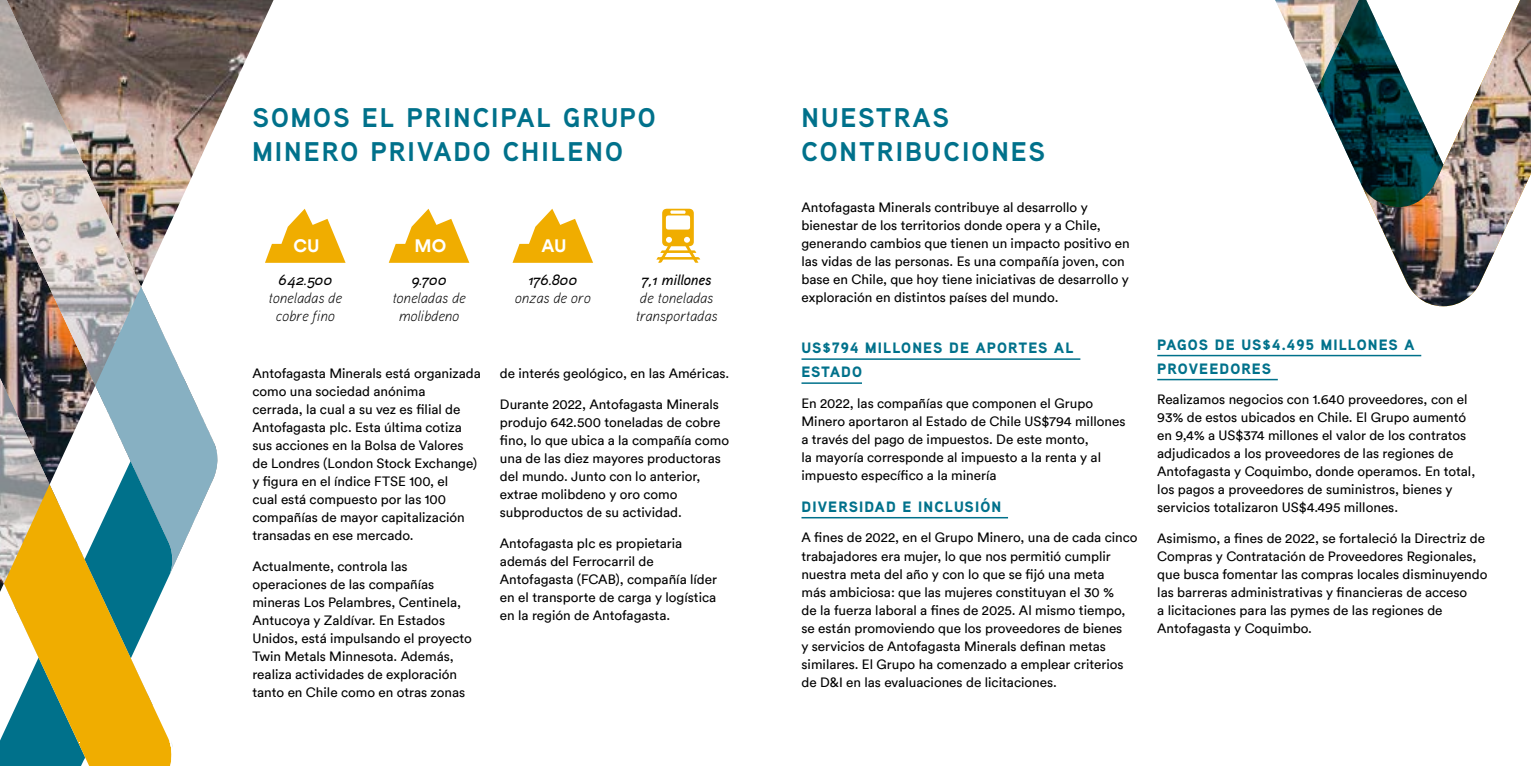
<style>
.page{position:relative;width:1531px;height:766px;background:#fff}
.page>*{position:absolute;margin:0;border:0;box-sizing:border-box;transform-origin:0 0}
.t1{font:700 27px/34.5px "Aaux Next";letter-spacing:.075em;color:#00718b}
.t2{font:700 18px "Circular";color:#fff}
.t3{font:900 15px/24px "Aaux Next";letter-spacing:.075em;color:#00718b}
.t4{font:15px/18px "Aaux Pro Light Italic OSF";color:#000;text-align:center}
.t5{font:15px "Aaux Pro Medium Italic OSF";color:#000}
.t6{font:13.5px/18px "Circular";color:#000}
</style>
<div class="page">
<svg style="left:274px;top:209px;width:72px;height:54px"></svg>
<svg style="left:389px;top:209px;width:80px;height:54px"></svg>
<svg style="left:512px;top:209px;width:81px;height:54px"></svg>
<svg style="left:656px;top:209px;width:44px;height:54px"></svg>
<img style="left:223px;top:0;width:51px;height:263px">
<img style="left:1371px;top:0;width:160px;height:306px">
<hr style="left:801px;top:358px;width:279px;height:2px;background:#00718b">
<hr style="left:801px;top:382px;width:61px;height:2px;background:#00718b">
<hr style="left:1157px;top:355px;width:264px;height:1px;background:#00718b">
<hr style="left:1157px;top:379px;width:121px;height:1px;background:#00718b">
<hr style="left:801px;top:517px;width:207px;height:1px;background:#00718b">
<img style="left:0;top:0;width:223px;height:286px">
<svg style="left:1275px;top:0;width:168px;height:207px"></svg>
<svg style="left:0;top:286px;width:218px;height:479px"></svg>
<h1 class="t1" style="left:252px;top:100px;width:405px">SOMOS EL PRINCIPAL GRUPO<br>MINERO PRIVADO CHILENO</h1>
<h1 class="t1" style="left:801px;top:100px;width:245px">NUESTRAS<br>CONTRIBUCIONES</h1>
<h2 class="t2" style="left:294px;top:233px;width:28px">CU</h2>
<h2 class="t2" style="left:414px;top:233px;width:33px">MO</h2>
<h2 class="t2" style="left:542px;top:233px;width:27px">AU</h2>
<p class="t5" style="left:278px;top:270px;width:56px">642.500</p>
<p class="t4" style="left:269px;top:288px;width:75px">toneladas de cobre fino</p>
<p class="t5" style="left:411px;top:270px;width:37px">9.700</p>
<p class="t4" style="left:392px;top:288px;width:75px">toneladas de molibdeno</p>
<p class="t5" style="left:528px;top:270px;width:51px">176.800</p>
<p class="t4" style="left:515px;top:288px;width:77px">onzas de oro</p>
<p class="t5" style="left:642px;top:270px;width:71px">7,1 millones</p>
<p class="t4" style="left:636px;top:288px;width:83px;text-align:left">de toneladas transportadas</p>
<p class="t6" style="left:252px;top:363px;width:230px">Antofagasta Minerals está organizada como una sociedad anónima<br>cerrada, la cual a su vez es filial de Antofagasta plc. Esta última cotiza sus acciones en la Bolsa de Valores de Londres (London Stock Exchange) y figura en el índice FTSE 100, el<br>cual está compuesto por las 100 compañías de mayor capitalización transadas en ese mercado.</p>
<p class="t6" style="left:252px;top:556px;width:221px">Actualmente, controla las operaciones de las compañías mineras Los Pelambres, Centinela,<br>Antucoya y Zaldívar. En Estados<br>Unidos, está impulsando el proyecto<br>Twin Metals Minnesota. Además, realiza actividades de exploración tanto en Chile como en otras zonas</p>
<p class="t6" style="left:500px;top:363px;width:231px">de interés geológico, en las Américas.</p>
<p class="t6" style="left:500px;top:394px;width:231px">Durante 2022, Antofagasta Minerals produjo 642.500 toneladas de cobre fino, lo que ubica a la compañía como una de las diez mayores productoras del mundo. Junto con lo anterior, extrae molibdeno y oro como subproductos de su actividad.</p>
<p class="t6" style="left:500px;top:533px;width:219px">Antofagasta plc es propietaria además del Ferrocarril de<br>Antofagasta (FCAB), compañía líder en el transporte de carga y logística en la región de Antofagasta.</p>
<p class="t6" style="left:801px;top:197px;width:330px">Antofagasta Minerals contribuye al desarrollo y bienestar de los territorios donde opera y a Chile, generando cambios que tienen un impacto positivo en las vidas de las personas. Es una compañía joven, con base en Chile, que hoy tiene iniciativas de desarrollo y exploración en distintos países del mundo.</p>
<p class="t3" style="left:801px;top:335px;width:274px">US$794 MILLONES DE APORTES AL<br>ESTADO</p>
<p class="t6" style="left:801px;top:393px;width:326px">En 2022, las compañías que componen el Grupo Minero aportaron al Estado de Chile US$794 millones a través del pago de impuestos. De este monto,<br>la mayoría corresponde al impuesto a la renta y al impuesto específico a la minería</p>
<p class="t3" style="left:801px;top:494px;width:201px">DIVERSIDAD E INCLUSIÓN</p>
<p class="t6" style="left:801px;top:528px;width:338px">A fines de 2022, en el Grupo Minero, una de cada cinco trabajadores era mujer, lo que nos permitió cumplir nuestra meta del año y con lo que se fijó una meta<br>más ambiciosa: que las mujeres constituyan el 30 %<br>de la fuerza laboral a fines de 2025. Al mismo tiempo, se están promoviendo que los proveedores de bienes<br>y servicios de Antofagasta Minerals definan metas similares. El Grupo ha comenzado a emplear criterios de D&amp;I en las evaluaciones de licitaciones.</p>
<p class="t3" style="left:1157px;top:332px;width:259px">PAGOS DE US$4.495 MILLONES A<br>PROVEEDORES</p>
<p class="t6" style="left:1157px;top:390px;width:320px">Realizamos negocios con 1.640 proveedores, con el 93% de estos ubicados en Chile. El Grupo aumentó en 9,4% a US$374 millones el valor de los contratos adjudicados a los proveedores de las regiones de Antofagasta y Coquimbo, donde operamos. En total, los pagos a proveedores de suministros, bienes y servicios totalizaron US$4.495 millones.</p>
<p class="t6" style="left:1157px;top:528px;width:332px">Asimismo, a fines de 2022, se fortaleció la Directriz de Compras y Contratación de Proveedores Regionales, que busca fomentar las compras locales disminuyendo las barreras administrativas y financieras de acceso<br>a licitaciones para las pymes de las regiones de Antofagasta y Coquimbo.</p>
</div>
